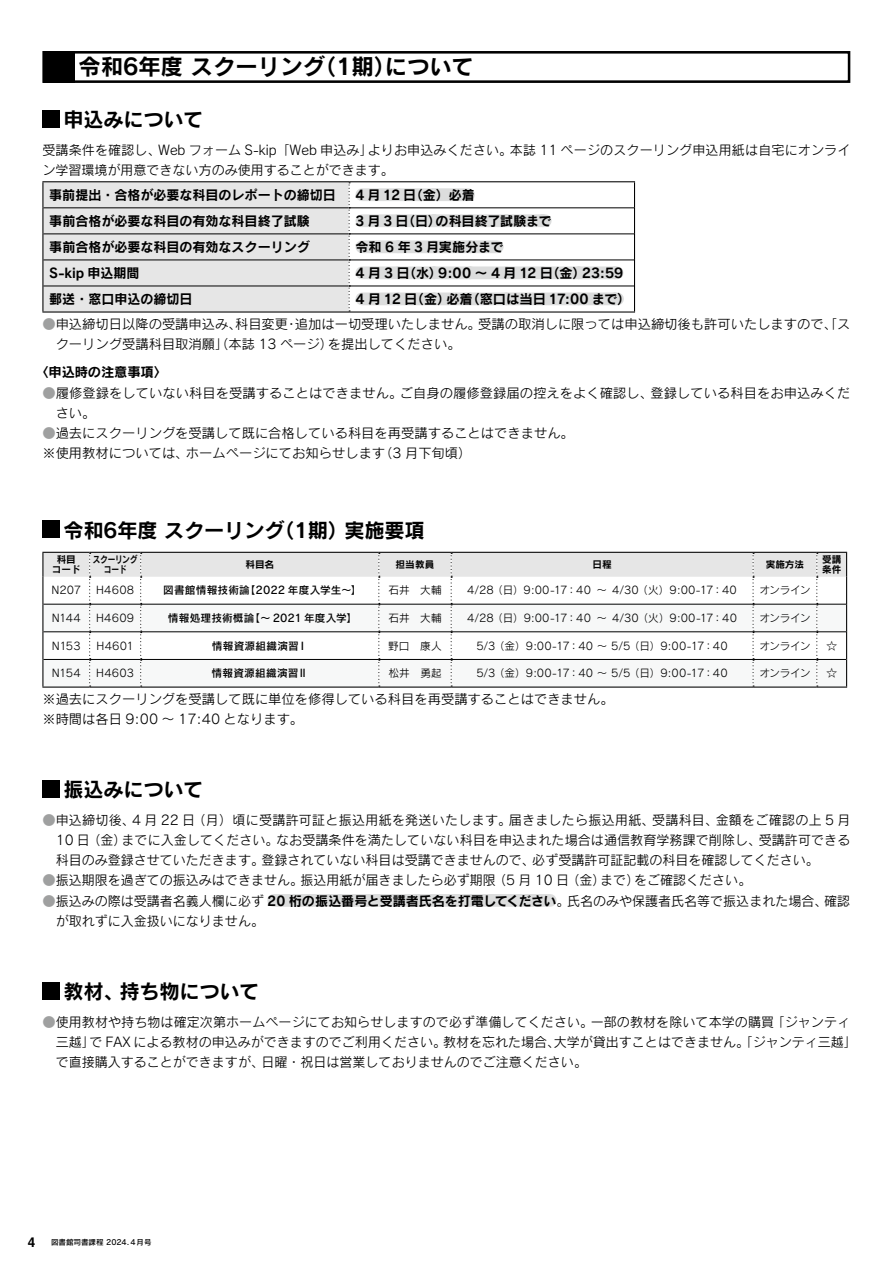
<style>
.page{position:relative;width:893px;height:1263px;background:#fff}
.page>*{position:absolute;margin:0;border:0;box-sizing:border-box;transform-origin:0 0}
.t1{font:22.35px "Rodin Pro B";color:#000}
.t2{font:20.25px "Rodin Pro N B";letter-spacing:-.01em;color:#000}
.t3{font:13.35px/20.2px "Rodin Pro N M";color:#000}
.t4{font:13.35px "Rodin Pro B";letter-spacing:-.01em;color:#000}
.t5{font:13.35px "Rodin Pro N B";color:#000}
.t6{font:10.65px "Rodin Pro M";letter-spacing:.005em;color:#000}
.t7{font:10.65px "Rodin Pro M";letter-spacing:.025em;color:#000}
.t8{font:10.65px "Rodin Pro DB";letter-spacing:.02em;color:#000}
.t9{font:9.6px/10.6px "Rodin Pro B";color:#000;text-align:center}
.t10{font:9.6px/10.6px "Rodin Pro B";color:#000;text-align:center;scale:.8 1}
.t11{font:7.5px "Rodin Pro DB";color:#000}
.s1{color:#9fa0a0}
.s2{font-family:"Rodin Pro B"}
.s3{font-family:"Helvetica";font-weight:700;font-size:13.5px}
</style>
<div class="page">
<div style="left:274px;top:894px;width:276px;height:13px;background:#dcdddd"></div>
<div style="left:42px;top:51px;width:808px;height:32px;border:3px solid #000"></div>
<div style="left:43px;top:51px;width:31px;height:32px;background:#000"></div>
<div style="left:42px;top:111px;width:17px;height:17px;background:#000"></div>
<hr style="left:42px;top:181px;width:307px;height:1px;background:#000">
<hr style="left:349px;top:181px;width:286px;height:1px;background:#000">
<svg style="left:634px;top:182px;width:1px;height:129px"></svg>
<hr style="left:42px;top:311px;width:307px;height:2px;background:#000">
<hr style="left:349px;top:311px;width:286px;height:2px;background:#000">
<hr style="left:350px;top:208px;width:284px;height:1px;background:#000">
<hr style="left:350px;top:234px;width:284px;height:1px;background:#000">
<hr style="left:350px;top:260px;width:284px;height:1px;background:#000">
<hr style="left:350px;top:286px;width:284px;height:1px;background:#000">
<svg style="left:42px;top:182px;width:308px;height:130px;background:#dcdcdc"></svg>
<svg style="left:362px;top:188px;width:106px;height:13px"></svg>
<div style="left:362px;top:214px;width:183px;height:13px;background:#dcdddd"></div>
<svg style="left:362px;top:240px;width:135px;height:13px;background:#dcdddd"></svg>
<svg style="left:362px;top:266px;width:255px;height:13px;background:#dddede"></svg>
<svg style="left:362px;top:292px;width:256px;height:13px;background:#dddede"></svg>
<div style="left:42px;top:520px;width:17px;height:17px;background:#000"></div>
<svg style="left:42px;top:552px;width:805px;height:134px"></svg>
<hr style="left:42px;top:686px;width:48px;height:2px;background:#000">
<hr style="left:90px;top:686px;width:51px;height:2px;background:#000">
<hr style="left:141px;top:686px;width:238px;height:2px;background:#000">
<hr style="left:379px;top:686px;width:72px;height:2px;background:#000">
<hr style="left:451px;top:686px;width:302px;height:2px;background:#000">
<hr style="left:753px;top:686px;width:64px;height:2px;background:#000">
<hr style="left:817px;top:686px;width:30px;height:2px;background:#000">
<div style="left:42px;top:780px;width:17px;height:17px;background:#000"></div>
<div style="left:42px;top:982px;width:17px;height:17px;background:#000"></div>
<h1 class="t1" style="left:79px;top:51px;width:397px">令和6年度スクーリング（1期）について</h1>
<h2 class="t2" style="left:64px;top:106px;width:142px">申込みについて</h2>
<p class="t3" style="left:42px;top:140px;width:809px">受講条件を確認し、Web フォーム S-kip「Web 申込み」よりお申込みください。本誌 11 ページのスクーリング申込用紙は自宅にオンライン学習環境が用意できない方のみ使用することができます。</p>
<p class="t5" style="left:49px;top:186px;width:288px">事前提出・合格が必要な科目のレポートの締切日</p>
<p class="t4" style="left:355px;top:186px;width:121px">4 月 12 日（金）必着</p>
<p class="t5" style="left:49px;top:212px;width:262px">事前合格が必要な科目の有効な科目終了試験</p>
<p class="t4" style="left:355px;top:212px;width:198px">3 月 3 日（日）の科目終了試験まで</p>
<p class="t5" style="left:49px;top:238px;width:262px">事前合格が必要な科目の有効なスクーリング</p>
<p class="t4" style="left:355px;top:238px;width:150px">令和 6 年 3 月実施分まで</p>
<p class="t5" style="left:49px;top:264px;width:92px">S-kip 申込期間</p>
<p class="t4" style="left:355px;top:264px;width:269px">4 月 3 日（水）9:00 ～ 4 月 12 日（金）23:59</p>
<p class="t5" style="left:49px;top:290px;width:145px">郵送・窓口申込の締切日</p>
<p class="t4" style="left:355px;top:290px;width:277px">4 月 12 日（金）必着（窓口は当日 17:00 まで）</p>
<p class="t3" style="left:56px;top:313px;width:796px;text-indent:-13px"><span class="s1">●</span>申込締切日以降の受講申込み、科目変更・追加は一切受理いたしません。受講の取消しに限っては申込締切後も許可いたしますので、「スクーリング受講科目取消願」（本誌 13 ページ）を提出してください。</p>
<p class="t4" style="left:35px;top:363px;width:133px">〈申込時の注意事項〉</p>
<p class="t3" style="left:56px;top:382px;width:796px;text-indent:-13px"><span class="s1">●</span>履修登録をしていない科目を受講することはできません。ご自身の履修登録届の控えをよく確認し、登録している科目をお申込みください。</p>
<p class="t3" style="left:42px;top:422px;width:533px"><span class="s1">●</span>過去にスクーリングを受講して既に合格している科目を再受講することはできません。※使用教材については、ホームページにてお知らせします（3 月下旬頃）</p>
<h2 class="t2" style="left:64px;top:516px;width:362px">令和6年度 スクーリング（1期）実施要項</h2>
<p class="t9" style="left:52px;top:553px;width:30px">科目コード</p>
<p class="t10" style="left:93px;top:553px;width:57px">スクーリングコード</p>
<p class="t9" style="left:245px;top:559px;width:30px">科目名</p>
<p class="t9" style="left:396px;top:559px;width:40px">担当教員</p>
<p class="t9" style="left:592px;top:559px;width:21px">日程</p>
<p class="t9" style="left:766px;top:559px;width:40px">実施方法</p>
<p class="t9" style="left:822px;top:553px;width:21px;text-align:left">受講条件</p>
<p class="t6" style="left:51px;top:583px;width:31px">N207</p>
<p class="t6" style="left:96px;top:583px;width:40px">H4608</p>
<p class="t8" style="left:163px;top:583px;width:200px">図書館情報技術論【2022 年度入学生～】</p>
<p class="t6" style="left:388px;top:583px;width:55px">石井　大輔</p>
<p class="t6" style="left:467px;top:583px;width:271px">4/28（日）9:00-17：40 ～ 4/30（火）9:00-17：40</p>
<p class="t6" style="left:759px;top:583px;width:53px">オンライン</p>
<p class="t6" style="left:52px;top:611px;width:31px">N144</p>
<p class="t6" style="left:96px;top:611px;width:40px">H4609</p>
<p class="t8" style="left:168px;top:611px;width:191px">情報処理技術概論【～ 2021 年度入学】</p>
<p class="t6" style="left:388px;top:611px;width:55px">石井　大輔</p>
<p class="t6" style="left:467px;top:611px;width:271px">4/28（日）9:00-17：40 ～ 4/30（火）9:00-17：40</p>
<p class="t6" style="left:759px;top:611px;width:53px">オンライン</p>
<p class="t6" style="left:52px;top:639px;width:30px">N153</p>
<p class="t6" style="left:97px;top:639px;width:39px">H4601</p>
<p class="t8" style="left:212px;top:639px;width:97px">情報資源組織演習Ⅰ</p>
<p class="t6" style="left:388px;top:639px;width:55px">野口　康人</p>
<p class="t7" style="left:476px;top:639px;width:253px">5/3（金）9:00-17：40 ～ 5/5（日）9:00-17：40</p>
<p class="t6" style="left:759px;top:639px;width:53px">オンライン</p>
<p class="t6" style="left:826px;top:639px;width:12px">☆</p>
<p class="t6" style="left:52px;top:666px;width:30px">N154</p>
<p class="t6" style="left:96px;top:666px;width:39px">H4603</p>
<p class="t8" style="left:211px;top:666px;width:98px">情報資源組織演習Ⅱ</p>
<p class="t6" style="left:388px;top:666px;width:55px">松井　勇起</p>
<p class="t7" style="left:476px;top:666px;width:253px">5/3（金）9:00-17：40 ～ 5/5（日）9:00-17：40</p>
<p class="t6" style="left:759px;top:666px;width:53px">オンライン</p>
<p class="t6" style="left:826px;top:666px;width:12px">☆</p>
<p class="t3" style="left:42px;top:688px;width:573px">※過去にスクーリングを受講して既に単位を修得している科目を再受講することはできません。※時間は各日 9:00 〜 17:40 となります。</p>
<h2 class="t2" style="left:64px;top:776px;width:142px">振込みについて</h2>
<p class="t3" style="left:56px;top:809px;width:796px;text-align:justify;text-indent:-13px"><span class="s1">●</span>申込締切後、4 月 22 日（月）頃に受講許可証と振込用紙を発送いたします。届きましたら振込用紙、受講科目、金額をご確認の上 5 月10 日（金）までに入金してください。なお受講条件を満たしていない科目を申込まれた場合は通信教育学務課で削除し、受講許可できる科目のみ登録させていただきます。登録されていない科目は受講できませんので、必ず受講許可証記載の科目を確認してください。</p>
<p class="t3" style="left:42px;top:870px;width:710px"><span class="s1">●</span>振込期限を過ぎての振込みはできません。振込用紙が届きましたら必ず期限（5 月 10 日（金）まで）をご確認ください。</p>
<p class="t3" style="left:56px;top:890px;width:796px;text-indent:-13px"><span class="s1">●</span>振込みの際は受講者名義人欄に必ず <span class="s2">20 桁の振込番号と受講者氏名を打電してください</span>。氏名のみや保護者氏名等で振込まれた場合、確認が取れずに入金扱いになりません。</p>
<h2 class="t2" style="left:64px;top:978px;width:198px">教材、持ち物について</h2>
<p class="t3" style="left:56px;top:1011px;width:803px;text-indent:-13px"><span class="s1">●</span>使用教材や持ち物は確定次第ホームページにてお知らせしますので必ず準備してください。一部の教材を除いて本学の購買「ジャンティ三越」で FAX による教材の申込みができますのでご利用ください。教材を忘れた場合、大学が貸出すことはできません。「ジャンティ三越」で直接購入することができますが、日曜・祝日は営業しておりませんのでご注意ください。</p>
<p class="t11" style="left:28px;top:1237px;width:126px"><span class="s3">4</span> 図書館司書課程 2024. 4月号</p>
</div>
